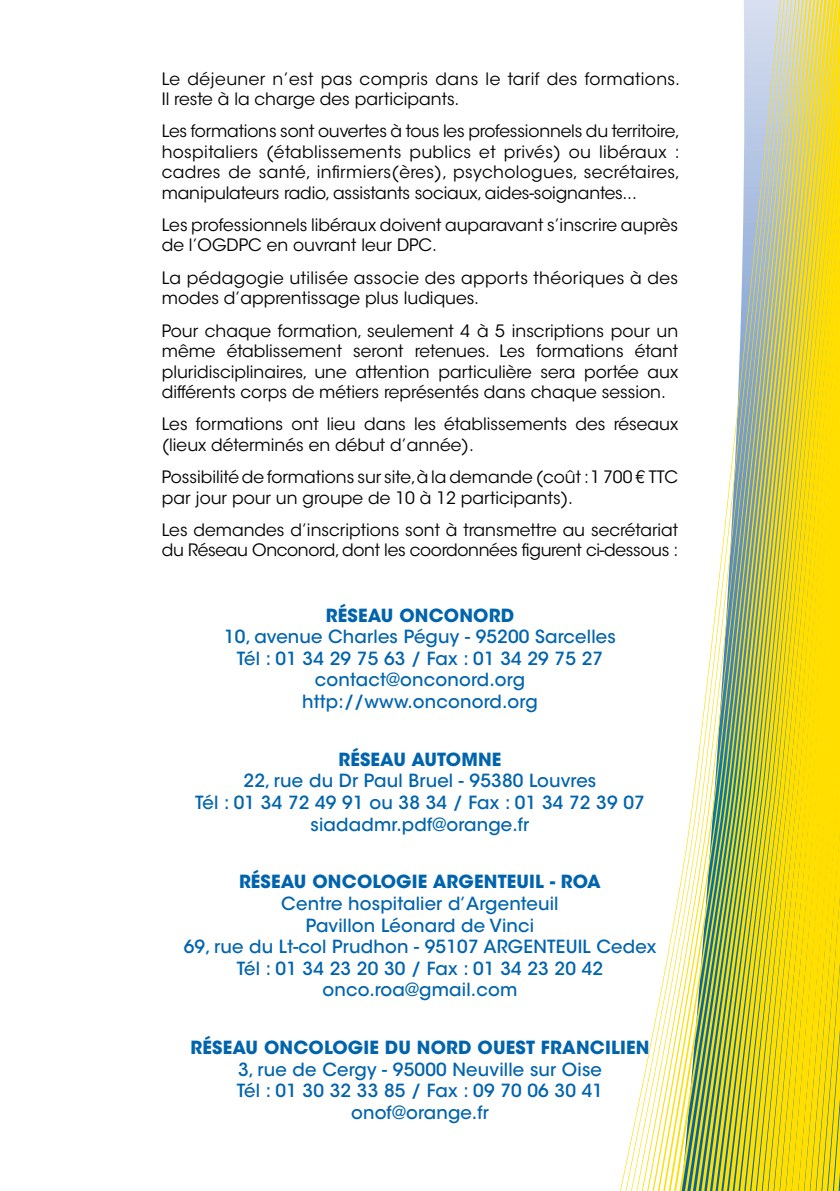
<style>
.page{position:relative;width:840px;height:1191px;background:#fff}
.page>*{position:absolute;margin:0;border:0;box-sizing:border-box;transform-origin:0 0}
.t1{font:500 18px/21.6px "ITC Avant Garde Std";letter-spacing:.01em;color:#0064ad;text-align:center}
.t2{font:700 18px "ITC Avant Garde Std";letter-spacing:.01em;color:#0064ad}
.t3{font:17px/20.4px "ITC Avant Garde Std";color:#000}
.t4{font:17px/20.4px "ITC Avant Garde Std";letter-spacing:.02em;color:#000}
.t5{font:17px/20.4px "ITC Avant Garde Std";letter-spacing:-.02em;color:#000}
</style>
<div class="page">
<svg style="left:677px;top:867px;width:6px;height:324px"></svg>
<svg style="left:683px;top:828px;width:6px;height:363px"></svg>
<svg style="left:689px;top:783px;width:6px;height:408px"></svg>
<svg style="left:695px;top:734px;width:6px;height:457px"></svg>
<svg style="left:701px;top:683px;width:6px;height:508px"></svg>
<svg style="left:707px;top:631px;width:6px;height:560px"></svg>
<svg style="left:713px;top:578px;width:6px;height:613px"></svg>
<svg style="left:719px;top:533px;width:5px;height:658px;background:#9db87b"></svg>
<svg style="left:724px;top:479px;width:6px;height:712px;background:#9ab575"></svg>
<svg style="left:730px;top:424px;width:6px;height:767px;background:#99b26d"></svg>
<svg style="left:736px;top:282px;width:6px;height:909px;background:#a1b573"></svg>
<svg style="left:742px;top:0;width:6px;height:1191px;background:#abbb84"></svg>
<img style="left:748px;top:0;width:6px;height:1191px">
<img style="left:754px;top:0;width:6px;height:1191px">
<img style="left:760px;top:0;width:6px;height:1191px">
<img style="left:766px;top:0;width:6px;height:1191px">
<img style="left:772px;top:0;width:5px;height:1191px">
<svg style="left:777px;top:0;width:62px;height:1191px;background:#eed722"></svg>
<p class="t4" style="left:162px;top:68px;width:519px">Le déjeuner n’est pas compris dans le tarif des formations.<br>Il reste à la charge des participants.</p>
<p class="t3" style="left:162px;top:121px;width:519px;text-align:justify">Les formations sont ouvertes à tous les professionnels du territoire, hospitaliers (établissements publics et privés) ou libéraux : cadres de santé, infirmiers(ères), psychologues, secrétaires, manipulateurs radio, assistants sociaux, aides-soignantes...</p>
<p class="t3" style="left:162px;top:215px;width:517px">Les professionnels libéraux doivent auparavant s’inscrire auprès de l’OGDPC en ouvrant leur DPC.</p>
<p class="t4" style="left:162px;top:268px;width:517px">La pédagogie utilisée associe des apports théoriques à des modes d’apprentissage plus ludiques.</p>
<p class="t3" style="left:162px;top:320px;width:517px;text-align:justify">Pour chaque formation, seulement 4 à 5 inscriptions pour un même établissement seront retenues. Les formations étant pluridisciplinaires, une attention particulière sera portée aux différents corps de métiers représentés dans chaque session.</p>
<p class="t3" style="left:162px;top:414px;width:517px">Les formations ont lieu dans les établissements des réseaux (lieux déterminés en début d’année).</p>
<p class="t3" style="left:162px;top:467px;width:517px">Possibilité de formations sur site,à la demande (coût : 1 700 € TTC par jour pour un groupe de 10 à 12 participants).</p>
<p class="t5" style="left:162px;top:520px;width:518px">Les demandes d’inscriptions sont à transmettre au secrétariat du Réseau Onconord, dont les coordonnées figurent ci-dessous :</p>
<p class="t2" style="left:326px;top:603px;width:190px">RéSEAU ONCONORD</p>
<p class="t1" style="left:224px;top:626px;width:393px">10, avenue Charles Péguy - 95200 Sarcelles<br>Tél : 01 34 29 75 63 / Fax : 01 34 29 75 27 contact@onconord.org http://www.onconord.org</p>
<p class="t2" style="left:338px;top:747px;width:164px">RéSEAU AUTOMNE</p>
<p class="t1" style="left:195px;top:770px;width:451px">22, rue du Dr Paul Bruel - 95380 Louvres<br>Tél : 01 34 72 49 91 ou 38 34 / Fax : 01 34 72 39 07 siadadmr.pdf@orange.fr</p>
<p class="t2" style="left:239px;top:870px;width:363px">RéSEAU ONCOLOGIE ARGENTEUIL - ROA</p>
<p class="t1" style="left:184px;top:892px;width:473px">Centre hospitalier d’Argenteuil<br>Pavillon Léonard de Vinci<br>69, rue du Lt-col Prudhon - 95107 ARGENTEUIL Cedex Tél : 01 34 23 20 30 / Fax : 01 34 23 20 42 onco.roa@gmail.com</p>
<p class="t2" style="left:190px;top:1035px;width:460px">RéSEAU ONCOLOGIE DU NORD OUEST FRANCILIEN</p>
<p class="t1" style="left:237px;top:1058px;width:367px">3, rue de Cergy - 95000 Neuville sur Oise<br>Tél : 01 30 32 33 85 / Fax : 09 70 06 30 41 onof@orange.fr</p>
</div>
